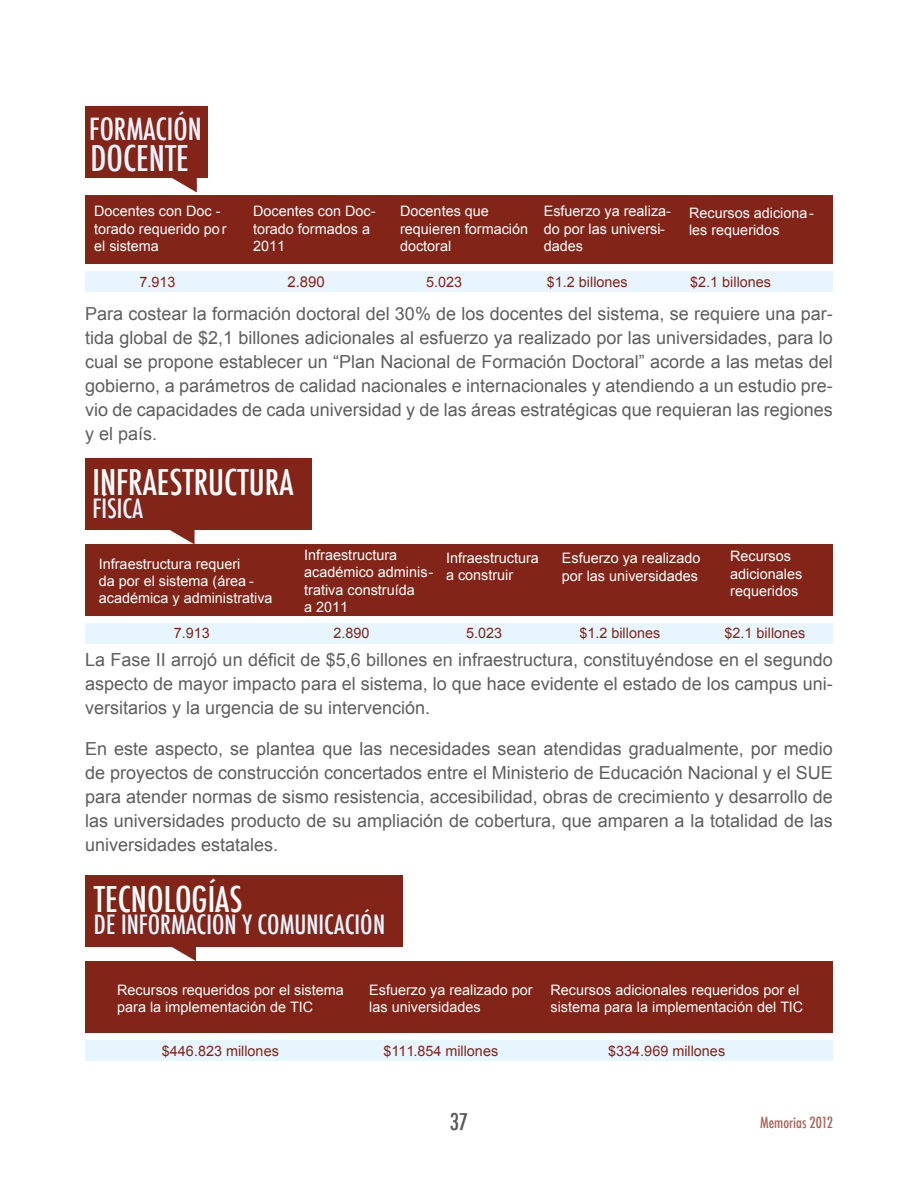
<style>
.page{position:relative;width:918px;height:1188px;background:#fff}
.page>*{position:absolute;margin:0;border:0;box-sizing:border-box;transform-origin:0 0}
.t1{font:500 condensed 34.65px "Futura";color:#fff}
.t2{font:500 condensed 34.5px "Futura";color:#e8f5ff}
.t3{font:500 condensed 29.85px "Futura";color:#fff5ff}
.t4{font:500 condensed 25.95px "Futura";color:#e6f5ff}
.t5{font:500 condensed 22.5px "Futura";color:#595959}
.t6{font:18px/24px "Arial";color:#5e5e5e;text-align:justify}
.t7{font:500 condensed 15px "Futura";color:#a8665d}
.t8{font:15px "Arial";color:#822417}
.t9{font:14.4px/17.2px "Arial";color:#fff}
.t10{font:14.4px "Arial";color:#822417}
</style>
<div class="page">
<svg style="left:172px;top:178px;width:25px;height:14px"></svg>
<div style="left:85px;top:272px;width:748px;height:20px;background:#e8f5ff"></div>
<div style="left:85px;top:195px;width:748px;height:69px;background:#822417"></div>
<div style="left:85px;top:106px;width:122px;height:72px;background:#822417"></div>
<svg style="left:170px;top:530px;width:25px;height:14px"></svg>
<div style="left:85px;top:624px;width:748px;height:20px;background:#e6f5ff"></div>
<div style="left:85px;top:544px;width:748px;height:72px;background:#822417"></div>
<div style="left:85px;top:458px;width:226px;height:72px;background:#822417"></div>
<svg style="left:172px;top:947px;width:24px;height:14px"></svg>
<div style="left:85px;top:1040px;width:748px;height:21px;background:#e6f5ff"></div>
<div style="left:85px;top:961px;width:748px;height:72px;background:#822417"></div>
<div style="left:85px;top:875px;width:317px;height:72px;background:#822417"></div>
<h3 class="t3" style="left:89px;top:110px;width:114px">FORMACIÓN</h3>
<h2 class="t2" style="left:91px;top:136px;width:100px">DOCENTE</h2>
<p class="t9" style="left:94px;top:203px;width:134px">Docentes con Doc - torado requerido po r el sistema</p>
<p class="t9" style="left:253px;top:203px;width:124px">Docentes con Doc&shy;torado formados a<br>2011</p>
<p class="t9" style="left:400px;top:203px;width:130px">Docentes que requieren formación doctoral</p>
<p class="t9" style="left:544px;top:203px;width:129px">Esfuerzo ya realiza&shy;do por las universi&shy;dades</p>
<p class="t9" style="left:689px;top:204px;width:126px">Recursos adiciona&shy;les requeridos</p>
<p class="t8" style="left:287px;top:271px;width:39px">2.890</p>
<p class="t10" style="left:139px;top:273px;width:38px">7.913</p>
<p class="t10" style="left:426px;top:273px;width:38px">5.023</p>
<p class="t10" style="left:547px;top:273px;width:82px">$1.2 billones</p>
<p class="t10" style="left:690px;top:273px;width:82px">$2.1 billones</p>
<p class="t6" style="left:85px;top:302px;width:749px">Para costear la formación doctoral del 30% de los docentes del sistema, se requiere una par&shy;tida global de $2,1 billones adicionales al esfuerzo ya realizado por las universidades, para lo cual se propone establecer un “Plan Nacional de Formación Doctoral” acorde a las metas del gobierno, a parámetros de calidad nacionales e internacionales y atendiendo a un estudio pre&shy;vio de capacidades de cada universidad y de las áreas estratégicas que requieran las regiones y el país.</p>
<h1 class="t1" style="left:93px;top:460px;width:202px">INFRAESTRUCTURA</h1>
<h3 class="t4" style="left:93px;top:492px;width:52px">FÍSICA</h3>
<p class="t9" style="left:99px;top:555px;width:175px">Infraestructura requeri<br>da por el sistema (área - académica y administrativa</p>
<p class="t9" style="left:304px;top:546px;width:131px">Infraestructura académico adminis&shy;trativa construída<br>a 2011</p>
<p class="t9" style="left:446px;top:549px;width:94px">Infraestructura a construir</p>
<p class="t9" style="left:562px;top:549px;width:140px;line-height:18.3px">Esfuerzo ya realizado por las universidades</p>
<p class="t9" style="left:730px;top:548px;width:74px">Recursos adicionales requeridos</p>
<p class="t10" style="left:174px;top:624px;width:38px">7.913</p>
<p class="t10" style="left:333px;top:624px;width:38px">2.890</p>
<p class="t10" style="left:466px;top:624px;width:38px">5.023</p>
<p class="t10" style="left:579px;top:624px;width:82px">$1.2 billones</p>
<p class="t10" style="left:725px;top:624px;width:82px">$2.1 billones</p>
<p class="t6" style="left:85px;top:648px;width:749px">La Fase II arrojó un déficit de $5,6 billones en infraestructura, constituyéndose en el segundo aspecto de mayor impacto para el sistema, lo que hace evidente el estado de los campus uni&shy;versitarios y la urgencia de su intervención.</p>
<p class="t6" style="left:85px;top:737px;width:749px">En este aspecto, se plantea que las necesidades sean atendidas gradualmente, por medio de proyectos de construcción concertados entre el Ministerio de Educación Nacional y el SUE para atender normas de sismo resistencia, accesibilidad, obras de crecimiento y desarrollo de las universidades producto de su ampliación de cobertura, que amparen a la totalidad de las universidades estatales.</p>
<h1 class="t1" style="left:94px;top:877px;width:150px">TECNOLOGÍAS</h1>
<h3 class="t4" style="left:94px;top:908px;width:293px">DE INFORMACIÓN Y COMUNICACIÓN</h3>
<p class="t9" style="left:117px;top:981px;width:228px">Recursos requeridos por el sistema para la implementación de TIC</p>
<p class="t9" style="left:369px;top:981px;width:165px">Esfuerzo ya realizado por las universidades</p>
<p class="t9" style="left:550px;top:981px;width:254px">Recursos adicionales requeridos por el sistema para la implementación del TIC</p>
<p class="t10" style="left:162px;top:1042px;width:118px">$446.823 millones</p>
<p class="t10" style="left:383px;top:1042px;width:116px">$111.854 millones</p>
<p class="t10" style="left:608px;top:1042px;width:118px">$334.969 millones</p>
<p class="t5" style="left:450px;top:1107px;width:20px">37</p>
<p class="t7" style="left:760px;top:1112px;width:74px">Memorias 2012</p>
</div>
